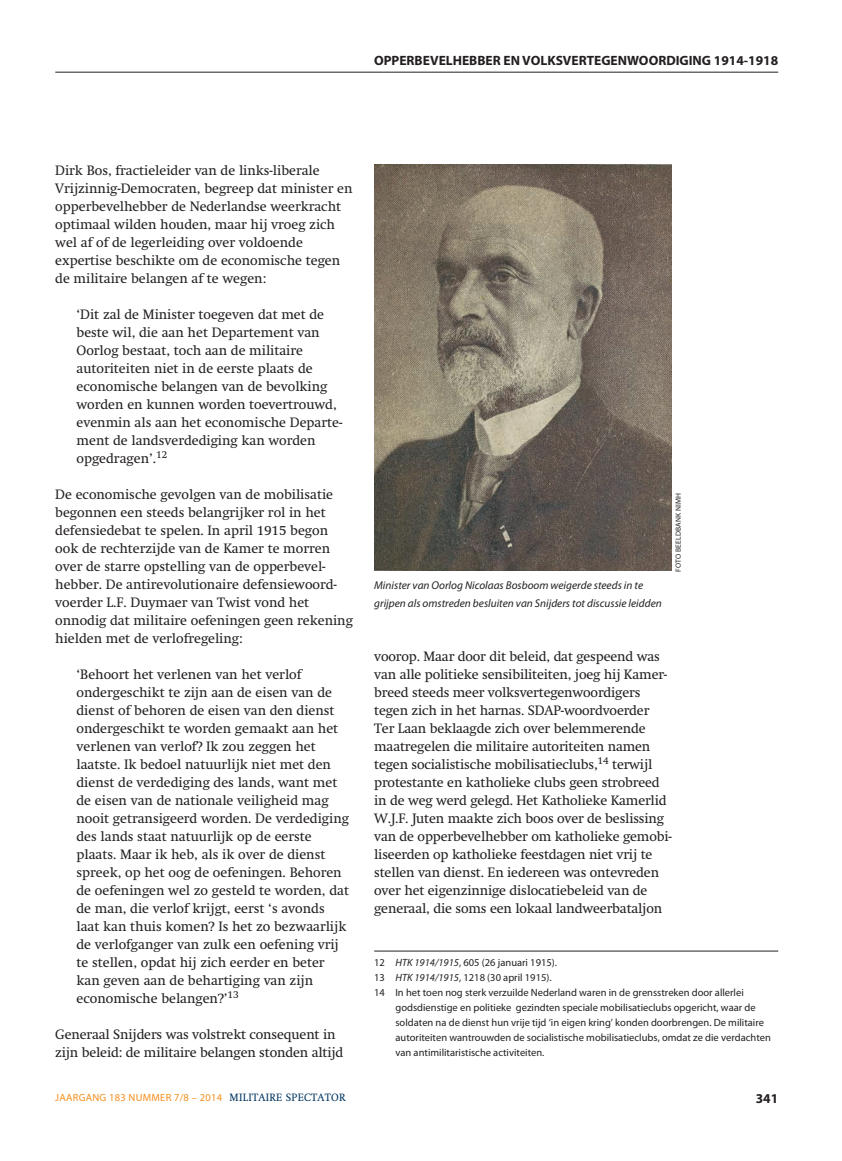
<style>
.page{position:relative;width:842px;height:1161px;background:#fff}
.page>*{position:absolute;margin:0;border:0;box-sizing:border-box;transform-origin:0 0}
.t1{font:13.5px/18px "Swift";color:#231f20}
.t2{font:700 13.5px "Myriad Pro";color:#231f20}
.t3{font:italic 11.25px/18px "Myriad Pro";color:#231f20}
.t4{font:10.5px "Myriad Pro";color:#231f20}
.t5{font:10.5px "Myriad Pro";letter-spacing:.025em;color:#f68f1e}
.t6{font:7.5px "Myriad Pro";letter-spacing:.02em;color:#231f20}
.s1{font-style:italic}
.s2{font-family:"Swift";color:#003562}
</style>
<div class="page">
<hr style="left:55px;top:72px;width:723px;height:1px;background:#231f20">
<img style="left:374px;top:165px;width:298px;height:406px">
<hr style="left:374px;top:951px;width:404px;height:1px;background:#231f20">
<p class="t2" style="left:374px;top:53px;width:406px">OPPERBEVELHEBBER EN VOLKSVERTEGENWOORDIGING 1914-1918</p>
<p class="t1" style="left:55px;top:161px;width:299px">Dirk Bos, fractieleider van de links-liberale Vrijzinnig-Democraten, begreep dat minister en opperbevelhebber de Nederlandse weerkracht optimaal wilden houden, maar hij vroeg zich wel af of de legerleiding over voldoende expertise beschikte om de economische tegen de militaire belangen af te wegen:</p>
<p class="t1" style="left:77px;top:305px;width:267px">‘Dit zal de Minister toegeven dat met de beste wil, die aan het Departement van Oorlog bestaat, toch aan de militaire autoriteiten niet in de eerste plaats de economische belangen van de bevolking worden en kunnen worden toevertrouwd, evenmin als aan het economische Departe&shy;ment de landsverdediging kan worden opgedragen’.<sup>12</sup></p>
<p class="t1" style="left:55px;top:485px;width:299px">De economische gevolgen van de mobilisatie begonnen een steeds belangrijker rol in het defensiedebat te spelen. In april 1915 begon ook de rechterzijde van de Kamer te morren over de starre opstelling van de opperbevel&shy;hebber. De antirevolutionaire defensiewoord&shy;voerder L.F. Duymaer van Twist vond het onnodig dat militaire oefeningen geen rekening hielden met de verlofregeling:</p>
<p class="t1" style="left:77px;top:665px;width:274px">‘Behoort het verlenen van het verlof ondergeschikt te zijn aan de eisen van de dienst of behoren de eisen van den dienst ondergeschikt te worden gemaakt aan het verlenen van verlof? Ik zou zeggen het laatste. Ik bedoel natuurlijk niet met den dienst de verdediging des lands, want met de eisen van de nationale veiligheid mag nooit getransigeerd worden. De verdediging des lands staat natuurlijk op de eerste plaats. Maar ik heb, als ik over de dienst spreek, op het oog de oefeningen. Behoren de oefeningen wel zo gesteld te worden, dat de man, die verlof krijgt, eerst ‘s avonds laat kan thuis komen? Is het zo bezwaarlijk de verlofganger van zulk een oefening vrij te stellen, opdat hij zich eerder en beter kan geven aan de behartiging van zijn economische belangen?’<sup>13</sup></p>
<p class="t1" style="left:55px;top:1025px;width:289px">Generaal Snijders was volstrekt consequent in zijn beleid: de militaire belangen stonden altijd</p>
<p class="t3" style="left:374px;top:576px;width:289px">Minister van Oorlog Nicolaas Bosboom weigerde steeds in te grijpen als omstreden besluiten van Snijders tot discussie leidden</p>
<p class="t6" style="left:674px;top:572px;width:80px;rotate:-90deg">FOTO BEELDBANK NIMH</p>
<p class="t1" style="left:374px;top:647px;width:299px">voorop. Maar door dit beleid, dat gespeend was van alle politieke sensibiliteiten, joeg hij Kamer&shy;breed steeds meer volksvertegenwoordigers tegen zich in het harnas. SDAP-woordvoerder Ter Laan beklaagde zich over belemmerende maatregelen die militaire autoriteiten namen tegen socialistische mobilisatieclubs,<sup>14</sup> terwijl protestante en katholieke clubs geen strobreed in de weg werd gelegd. Het Katholieke Kamerlid W.J.F. Juten maakte zich boos over de beslissing van de opperbevelhebber om katholieke gemobi&shy;liseerden op katholieke feestdagen niet vrij te stellen van dienst. En iedereen was ontevreden over het eigenzinnige dislocatiebeleid van de generaal, die soms een lokaal landweerbataljon</p>
<p class="t4" style="left:374px;top:956px;width:184px">12 <span class="s1">HTK 1914/1915</span>, 605 (26 januari 1915).</p>
<p class="t4" style="left:374px;top:971px;width:179px">13 <span class="s1">HTK 1914/1915</span>, 1218 (30 april 1915).</p>
<p class="t4" style="left:374px;top:986px;width:371px">14 In het toen nog sterk verzuilde Nederland waren in de grensstreken door allerlei</p>
<p class="t4" style="left:395px;top:1001px;width:362px">godsdienstige en politieke gezindten speciale mobilisatieclubs opgericht, waar de</p>
<p class="t4" style="left:395px;top:1016px;width:370px">soldaten na de dienst hun vrije tijd ‘in eigen kring’ konden doorbrengen. De militaire</p>
<p class="t4" style="left:395px;top:1031px;width:377px">autoriteiten wantrouwden de socialistische mobilisatieclubs, omdat ze die verdachten</p>
<p class="t4" style="left:395px;top:1046px;width:150px">van antimilitaristische activiteiten.</p>
<p class="t5" style="left:55px;top:1091px;width:292px">JAARGANG 183 NUMMER 7/8 – 2014 <span class="s2">MILITAIRE SPECTATOR</span></p>
<p class="t2" style="left:756px;top:1091px;width:24px">341</p>
</div>
